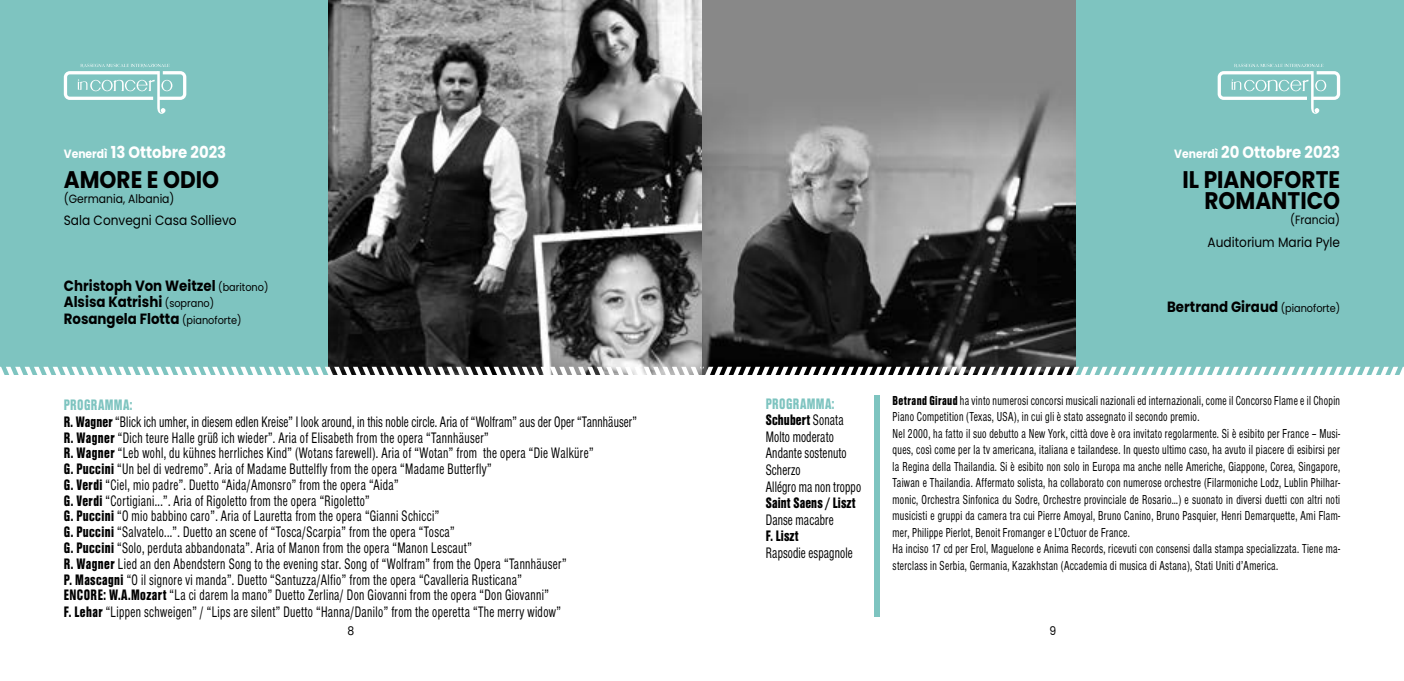
<style>
.page{position:relative;width:1404px;height:681px;background:#fff}
.page>*{position:absolute;margin:0;border:0;box-sizing:border-box;transform-origin:0 0}
.t1{font:700 24px/21.6px "Poppins";color:#000;text-align:right;scale:.9 1}
.t2{font:700 16.5px "Poppins";color:#fff;scale:.9 1}
.t3{font:condensed 15.75px/15.8px "Nimbus Sans TOT";letter-spacing:.03em;color:#000;scale:.8 1}
.t4{font:condensed 15.75px/16.5px "Nimbus Sans TOT";letter-spacing:.01em;color:#000;scale:.8 1}
.t5{font:15.75px/16.5px "Nimbus Sans TOT Blac Cond";letter-spacing:.03em;color:#7ec4c0;scale:.8 1}
.t6{font:15.75px "Nimbus Sans TOT Blac Cond";letter-spacing:.01em;color:#000;scale:.8 1}
.t7{font:700 14.85px/16.5px "Poppins";color:#000;scale:.9 1}
.t8{font:condensed 13.5px/16.5px "Nimbus Sans TOT";letter-spacing:.03em;color:#000;scale:.8 1}
.t9{font:13.5px "Poppins";color:#000;scale:.9 1}
.t10{font:12px "Poppins";color:#000;scale:.9 1}
.s1{font-size:12px}
.s2{font-weight:400;font-size:10.8px}
.s3{font-family:"Nimbus Sans TOT Blac Cond";font-stretch:normal}
.s4{color:#000}
.s5{font-family:"Nimbus Sans TOT";font-stretch:condensed;color:#000}
</style>
<div class="page">
<div style="left:1072px;top:0;width:331px;height:374px;background:#7ec4c0"></div>
<img style="left:331px;top:0;width:744px;height:366px">
<div style="left:873px;top:395px;width:6px;height:222px;background:#7ec4c0"></div>
<svg style="left:1217px;top:64px;width:122px;height:50px"></svg>
<div style="left:0;top:0;width:331px;height:374px;background:#7ec4c0"></div>
<svg style="left:0;top:366px;width:1403px;height:9px"></svg>
<svg style="left:64px;top:64px;width:122px;height:50px"></svg>
<p class="t2" style="left:64px;top:142px;width:182px"><span class="s1">Venerdì</span> 13 Ottobre 2023</p>
<h1 class="t1" style="left:64px;top:169px;width:174px">AMORE E ODIO</h1>
<p class="t10" style="left:64px;top:191px;width:124px">(Germania, Albania)</p>
<p class="t9" style="left:64px;top:213px;width:193px">Sala Convegni Casa Sollievo</p>
<p class="t7" style="left:64px;top:277px;width:229px">Christoph Von Weitzel <span class="s2">(baritono)<br></span>Alsisa Katrishi <span class="s2">(soprano)<br></span>Rosangela Flotta <span class="s2">(pianoforte)</span></p>
<p class="t5" style="left:64px;top:397px;width:87px">PROGRAMMA:</p>
<p class="t3" style="left:64px;top:414px;width:717px"><span class="s3">R. Wagner</span> “Blick ich umher, in diesem edlen Kreise” I look around, in this noble circle. Aria of “Wolfram” aus der Oper “Tannhäuser” <span class="s3">R. Wagner</span> “Dich teure Halle grüß ich wieder”. Aria of Elisabeth from the opera “Tannhäuser”<br><span class="s3">R. Wagner</span> “Leb wohl, du kühnes herrliches Kind” (Wotans farewell). Aria of “Wotan” from the opera “Die Walküre”<br><span class="s3">G. Puccini</span> “Un bel di vedremo”. Aria of Madame Buttelfly from the opera “Madame Butterfly”<br><span class="s3">G. Verdi</span> “Ciel, mio padre”. Duetto “Aida/Amonsro” from the opera “Aida”<br><span class="s3">G. Verdi</span> “Cortigiani...”. Aria of Rigoletto from the opera “Rigoletto”<br><span class="s3">G. Puccini</span> “O mio babbino caro”. Aria of Lauretta from the opera “Gianni Schicci”<br><span class="s3">G. Puccini</span> “Salvatelo...”. Duetto an scene of “Tosca/Scarpia” from the opera “Tosca”<br><span class="s3">G. Puccini</span> “Solo, perduta abbandonata”. Aria of Manon from the opera “Manon Lescaut”<br><span class="s3">R. Wagner</span> Lied an den Abendstern Song to the evening star. Song of “Wolfram” from the Opera “Tannhäuser”<br><span class="s3">P. Mascagni</span> “O il signore vi manda”. Duetto “Santuzza/Alfio” from the opera “Cavalleria Rusticana”<br><span class="s3">ENCORE: W.A.Mozart</span> “La ci darem la mano” Duetto Zerlina/ Don Giovanni from the opera “Don Giovanni”<br><span class="s3">F. Lehar</span> “Lippen schweigen” / “Lips are silent” Duetto “Hanna/Danilo” from the operetta “The merry widow”</p>
<p class="t10" style="left:347px;top:623px;width:9px">8</p>
<p class="t2" style="left:1174px;top:142px;width:186px"><span class="s1">Venerdì</span> 20 Ottobre 2023</p>
<h1 class="t1" style="left:1182px;top:169px;width:177px">IL PIANOFORTE<br>ROMANTICO</h1>
<p class="t10" style="left:1289px;top:213px;width:57px">(Francia)</p>
<p class="t9" style="left:1207px;top:234px;width:149px">Auditorium Maria Pyle</p>
<p class="t7" style="left:1166px;top:299px;width:194px">Bertrand Giraud <span class="s2">(pianoforte)</span></p>
<p class="t5" style="left:765px;top:395px;width:99px">PROGRAMMA:<br><span class="s4">Schubert</span> <span class="s5">Sonata</span></p>
<p class="t4" style="left:765px;top:428px;width:121px">Molto moderato<br>Andante sostenuto<br>Scherzo<br>Allégro ma non troppo</p>
<p class="t6" style="left:765px;top:493px;width:114px">Saint Saens / Liszt</p>
<p class="t4" style="left:765px;top:511px;width:86px">Danse macabre</p>
<p class="t6" style="left:765px;top:526px;width:42px">F. Liszt</p>
<p class="t4" style="left:765px;top:544px;width:110px">Rapsodie espagnole</p>
<p class="t8" style="left:892px;top:392px;width:561px"><span class="s3">Betrand Giraud</span> ha vinto numerosi concorsi musicali nazionali ed internazionali, come il Concorso Flame e il Chopin Piano Competition (Texas, USA), in cui gli è stato assegnato il secondo premio.<br>Nel 2000, ha fatto il suo debutto a New York, città dove è ora invitato regolarmente. Si è esibito per France – Musi&shy;ques, così come per la tv americana, italiana e tailandese. In questo ultimo caso, ha avuto il piacere di esibirsi per la Regina della Thailandia. Si è esibito non solo in Europa ma anche nelle Americhe, Giappone, Corea, Singapore, Taiwan e Thailandia. Affermato solista, ha collaborato con numerose orchestre (Filarmoniche Lodz, Lublin Philhar&shy;monic, Orchestra Sinfonica du Sodre, Orchestre provinciale de Rosario…) e suonato in diversi duetti con altri noti musicisti e gruppi da camera tra cui Pierre Amoyal, Bruno Canino, Bruno Pasquier, Henri Demarquette, Ami Flam&shy;mer, Philippe Pierlot, Benoit Fromanger e L’Octuor de France.<br>Ha inciso 17 cd per Erol, Maguelone e Anima Records, ricevuti con consensi dalla stampa specializzata. Tiene ma&shy;sterclass in Serbia, Germania, Kazakhstan (Accademia di musica di Astana), Stati Uniti d’America.</p>
<p class="t10" style="left:1049px;top:623px;width:9px">9</p>
</div>
